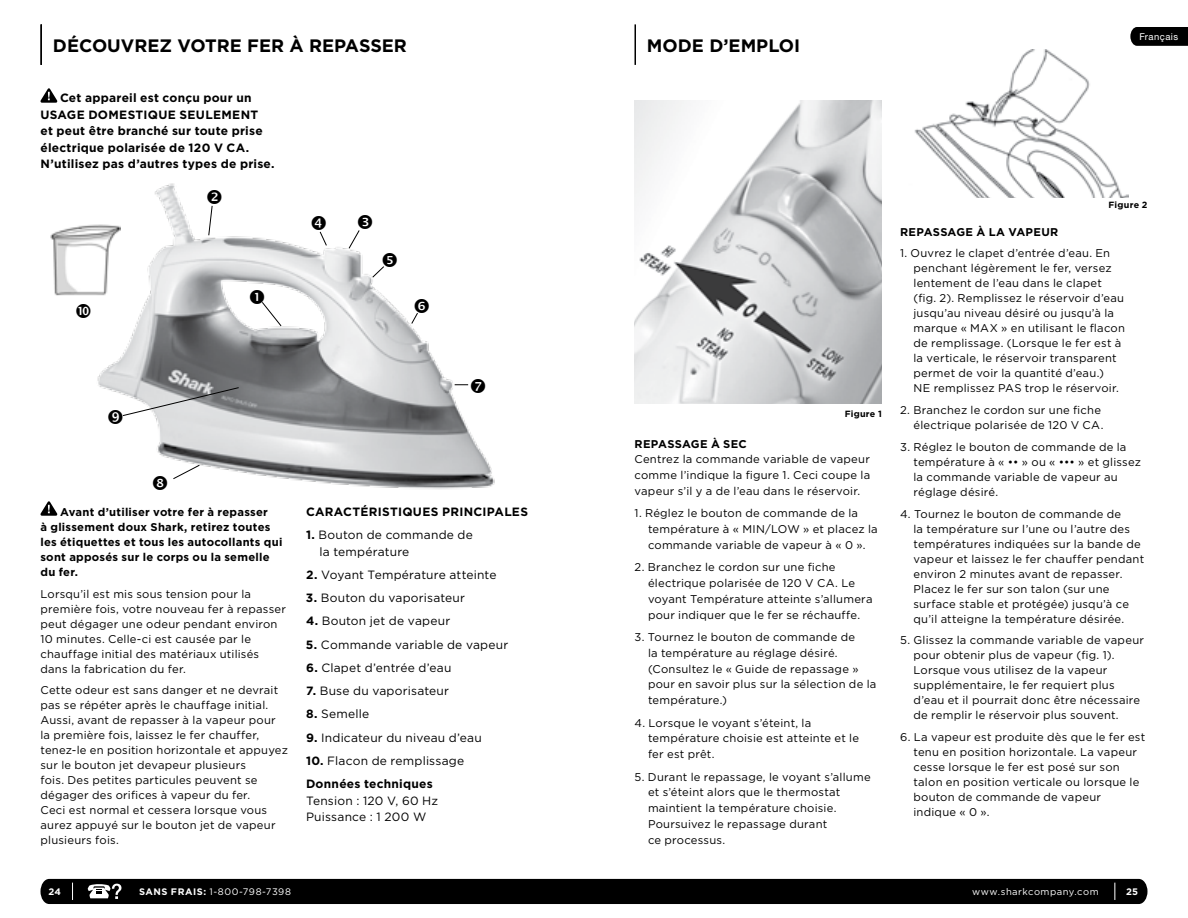
<style>
.page{position:relative;width:1188px;height:918px;background:#fff}
.page>*{position:absolute;margin:0;border:0;box-sizing:border-box;transform-origin:0 0}
.t1{font:700 18px "Gotham";color:#000}
.t2{font:12px/16.5px "Gotham";letter-spacing:.02em;color:#000}
.t3{font:700 12px/16.5px "Gotham";letter-spacing:.02em;color:#000}
.t4{font:11.25px/15px "Gotham";letter-spacing:.02em;color:#000}
.t5{font:700 11.25px/15px "Gotham";letter-spacing:.02em;color:#000}
.t6{font:9.45px "Gotham";letter-spacing:.055em;color:#fff}
.t7{font:9.45px "Helvetica Neue LT Std";letter-spacing:.05em;color:#fff}
.t8{font:700 9.45px "Gotham";color:#fff}
.t9{font:700 9px "Gotham";letter-spacing:.025em;color:#000}
.s1{font-weight:700}
.s2{font-weight:400}
</style>
<div class="page">
<div style="left:40px;top:879px;width:1108px;height:25px;background:#000"></div>
<svg style="left:1130px;top:27px;width:58px;height:19px"></svg>
<hr style="left:40px;top:24px;width:2px;height:41px;background:#000">
<svg style="left:40px;top:501px;width:18px;height:15px"></svg>
<svg style="left:40px;top:88px;width:18px;height:15px"></svg>
<img style="left:97px;top:183px;width:398px;height:307px">
<img style="left:50px;top:217px;width:70px;height:83px">
<img style="left:914px;top:50px;width:215px;height:147px">
<hr style="left:634px;top:24px;width:2px;height:41px;background:#000">
<img style="left:634px;top:101px;width:248px;height:303px">
<svg style="left:250px;top:290px;width:32px;height:37px"></svg>
<svg style="left:207px;top:190px;width:14px;height:46px"></svg>
<svg style="left:348px;top:215px;width:49px;height:63px"></svg>
<svg style="left:411px;top:299px;width:18px;height:26px"></svg>
<svg style="left:455px;top:379px;width:30px;height:14px"></svg>
<svg style="left:153px;top:464px;width:47px;height:26px"></svg>
<svg style="left:109px;top:387px;width:131px;height:37px"></svg>
<svg style="left:312px;top:216px;width:15px;height:30px"></svg>
<h1 class="t1" style="left:53px;top:36px;width:355px">DÉCOUVREZ VOTRE FER À REPASSER</h1>
<p class="t3" style="left:40px;top:89px;width:236px;text-indent:20px">Cet appareil est conçu pour un USAGE DOMESTIQUE SEULEMENT<br>et peut être branché sur toute prise électrique polarisée de 120 V CA.<br>N’utilisez pas d’autres types de prise.</p>
<p class="t5" style="left:40px;top:504px;width:243px;text-indent:20px">Avant d’utiliser votre fer à repasser<br>à glissement doux Shark, retirez toutes les étiquettes et tous les autocollants qui sont apposés sur le corps ou la semelle du fer.</p>
<p class="t4" style="left:40px;top:586px;width:247px">Lorsqu’il est mis sous tension pour la première fois, votre nouveau fer à repasser peut dégager une odeur pendant environ 10 minutes. Celle-ci est causée par le chauffage initial des matériaux utilisés dans la fabrication du fer.</p>
<p class="t4" style="left:40px;top:683px;width:249px">Cette odeur est sans danger et ne devrait pas se répéter après le chauffage initial.<br>Aussi, avant de repasser à la vapeur pour la première fois, laissez le fer chauffer, tenez-le en position horizontale et appuyez sur le bouton jet devapeur plusieurs<br>fois. Des petites particules peuvent se dégager des orifices à vapeur du fer.<br>Ceci est normal et cessera lorsque vous aurez appuyé sur le bouton jet de vapeur plusieurs fois.</p>
<p class="t3" style="left:306px;top:503px;width:224px">CARACTÉRISTIQUES PRINCIPALES</p>
<p class="t2" style="left:320px;top:526px;width:155px;text-indent:-14px"><span class="s1">1.</span> Bouton de commande de la température</p>
<p class="t2" style="left:306px;top:566px;width:192px"><span class="s1">2.</span> Voyant Température atteinte</p>
<p class="t2" style="left:306px;top:589px;width:161px"><span class="s1">3.</span> Bouton du vaporisateur</p>
<p class="t2" style="left:306px;top:613px;width:146px"><span class="s1">4.</span> Bouton jet de vapeur</p>
<p class="t2" style="left:306px;top:636px;width:204px"><span class="s1">5.</span> Commande variable de vapeur</p>
<p class="t2" style="left:306px;top:659px;width:147px"><span class="s1">6.</span> Clapet d’entrée d’eau</p>
<p class="t2" style="left:306px;top:682px;width:145px"><span class="s1">7.</span> Buse du vaporisateur</p>
<p class="t2" style="left:306px;top:706px;width:65px"><span class="s1">8.</span> Semelle</p>
<p class="t2" style="left:306px;top:729px;width:177px"><span class="s1">9.</span> Indicateur du niveau d’eau</p>
<p class="t3" style="left:306px;top:749px;width:160px;line-height:23.2px">10. <span class="s2">Flacon de remplissage<br></span>Données techniques</p>
<p class="t2" style="left:306px;top:792px;width:134px">Tension : 120 V, 60 Hz<br>Puissance : 1 200 W</p>
<h1 class="t1" style="left:647px;top:36px;width:155px">MODE D’EMPLOI</h1>
<p class="t7" style="left:1139px;top:31px;width:40px">Français</p>
<p class="t9" style="left:845px;top:408px;width:39px">Figure 1</p>
<p class="t5" style="left:634px;top:436px;width:114px">REPASSAGE À SEC</p>
<p class="t4" style="left:634px;top:451px;width:237px;line-height:15.8px;text-align:justify">Centrez la commande variable de vapeur comme l’indique la figure 1. Ceci coupe la vapeur s’il y a de l’eau dans le réservoir.</p>
<p class="t4" style="left:648px;top:505px;width:231px;line-height:15.8px;text-indent:-14px">1. Réglez le bouton de commande de la température à « MIN/LOW » et placez la commande variable de vapeur à « 0 ».</p>
<p class="t4" style="left:648px;top:559px;width:226px;line-height:15.8px;text-indent:-14px">2. Branchez le cordon sur une fiche électrique polarisée de 120 V CA. Le voyant Température atteinte s’allumera pour indiquer que le fer se réchauffe.</p>
<p class="t4" style="left:648px;top:629px;width:230px;line-height:15.8px;text-indent:-14px">3. Tournez le bouton de commande de<br>la température au réglage désiré. (Consultez le « Guide de repassage » pour en savoir plus sur la sélection de la température.)</p>
<p class="t4" style="left:648px;top:714px;width:213px;line-height:15.8px;text-indent:-14px">4. Lorsque le voyant s’éteint, la température choisie est atteinte et le fer est prêt.</p>
<p class="t4" style="left:648px;top:768px;width:224px;line-height:15.8px;text-indent:-14px">5. Durant le repassage, le voyant s’allume et s’éteint alors que le thermostat maintient la température choisie.<br>Poursuivez le repassage durant<br>ce processus.</p>
<p class="t9" style="left:1108px;top:199px;width:40px">Figure 2</p>
<p class="t5" style="left:900px;top:224px;width:160px">REPASSAGE À LA VAPEUR</p>
<p class="t4" style="left:914px;top:246px;width:213px;text-indent:-14px">1. Ouvrez le clapet d’entrée d’eau. En penchant légèrement le fer, versez lentement de l’eau dans le clapet (fig. 2). Remplissez le réservoir d’eau jusqu’au niveau désiré ou jusqu’à la marque « MAX » en utilisant le flacon de remplissage. (Lorsque le fer est à la verticale, le réservoir transparent permet de voir la quantité d’eau.)<br>NE remplissez PAS trop le réservoir.</p>
<p class="t4" style="left:900px;top:403px;width:205px;text-align:right">2. Branchez le cordon sur une fiche électrique polarisée de 120 V CA.</p>
<p class="t4" style="left:914px;top:439px;width:229px;text-indent:-14px">3. Réglez le bouton de commande de la température à « •• » ou « ••• » et glissez la commande variable de vapeur au réglage désiré.</p>
<p class="t4" style="left:914px;top:506px;width:232px;text-indent:-14px">4. Tournez le bouton de commande de<br>la température sur l’une ou l’autre des températures indiquées sur la bande de vapeur et laissez le fer chauffer pendant environ 2 minutes avant de repasser.<br>Placez le fer sur son talon (sur une surface stable et protégée) jusqu’à ce qu’il atteigne la température désirée.</p>
<p class="t4" style="left:914px;top:633px;width:232px;text-indent:-14px">5. Glissez la commande variable de vapeur pour obtenir plus de vapeur (fig. 1).<br>Lorsque vous utilisez de la vapeur supplémentaire, le fer requiert plus d’eau et il pourrait donc être nécessaire de remplir le réservoir plus souvent.</p>
<p class="t4" style="left:914px;top:730px;width:233px;text-indent:-14px">6. La vapeur est produite dès que le fer est tenu en position horizontale. La vapeur cesse lorsque le fer est posé sur son talon en position verticale ou lorsque le bouton de commande de vapeur indique « 0 ».</p>
<p class="t8" style="left:49px;top:886px;width:7px">24</p>
<p class="t6" style="left:139px;top:887px;width:153px"><span class="s1">SANS FRAIS:</span> 1-800-798-7398</p>
<p class="t6" style="left:972px;top:887px;width:128px">www.sharkcompany.com</p>
<p class="t8" style="left:1126px;top:886px;width:7px">25</p>
</div>
